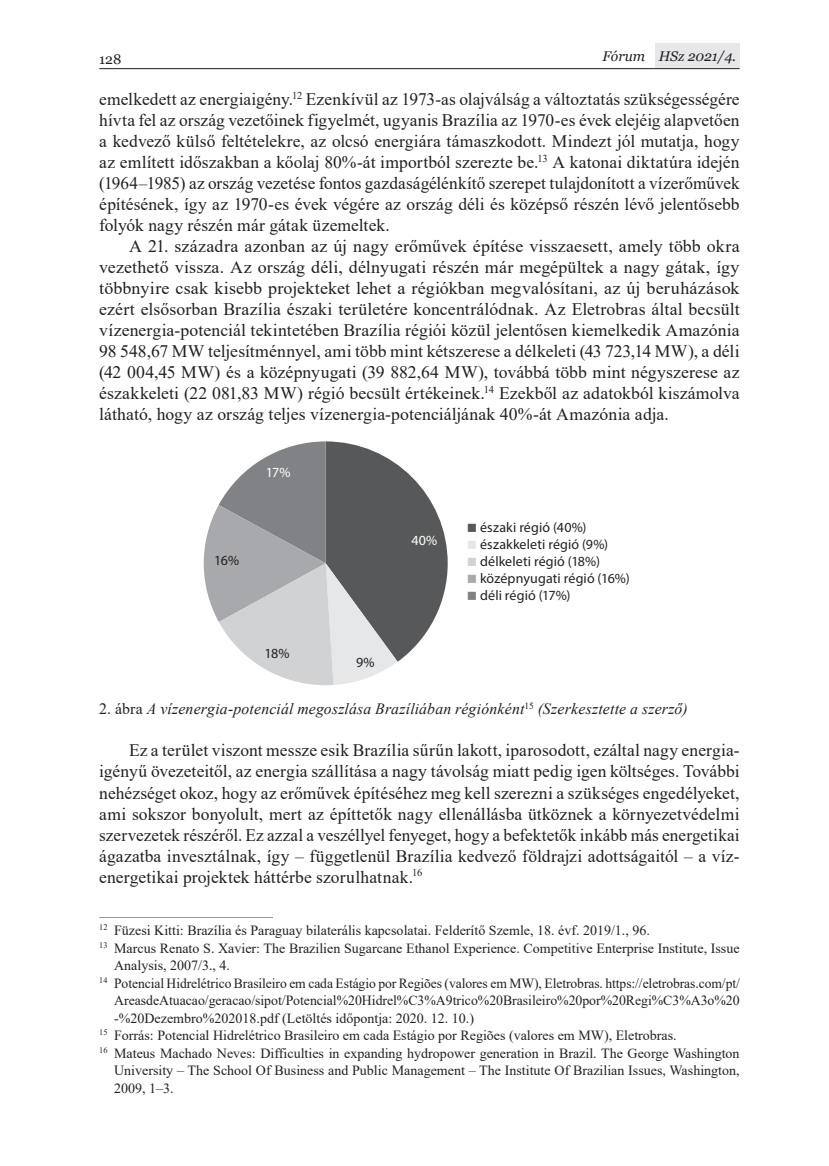
<style>
.page{position:relative;width:829px;height:1166px;background:#fff}
.page>*{position:absolute;margin:0;border:0;box-sizing:border-box;transform-origin:0 0}
.t1{font:17.5px/21px "Times New Roman";letter-spacing:.01em;color:#231f20;text-align:justify}
.t2{font:italic 15.75px "Times New Roman";letter-spacing:.01em;color:#231f20}
.t3{font:14px "Times New Roman";color:#231f20}
.t4{font:14px "Myriad Pro";letter-spacing:.01em;color:#231f20}
.t5{font:italic 14px "Georgia";color:#231f20}
.t6{font:14px "Myriad Pro";color:#fff}
.t7{font:14px "Georgia";color:#231f20}
.s1{color:#57585a}
.s2{color:#e6e7e9}
.s3{color:#d1d2d4}
.s4{color:#a8a9ad}
.s5{color:#808285}
.s6{font-style:normal}
</style>
<div class="page">
<div style="left:655px;top:43px;width:84px;height:25px;background:#e6e7e9"></div>
<hr style="left:99px;top:68px;width:640px;height:1px;background:#231f20">
<hr style="left:99px;top:917px;width:174px;height:1px;background:#939598">
<svg style="left:204px;top:441px;width:243px;height:244px"></svg>
<p class="t7" style="left:99px;top:50px;width:24px">128</p>
<p class="t5" style="left:602px;top:47px;width:135px">Fórum HSz 2021/4.</p>
<p class="t1" style="left:99px;top:88px;width:641px">emelkedett az energiaigény.<sup>12</sup> Ezenkívül az 1973-as olajválság a változtatás szükségességére hívta fel az ország vezetőinek figyelmét, ugyanis Brazília az 1970-es évek elejéig alapvetően a kedvező külső feltételekre, az olcsó energiára támaszkodott. Mindezt jól mutatja, hogy az említett időszakban a kőolaj 80%-át importból szerezte be.<sup>13</sup> A katonai diktatúra idején (1964–1985) az ország vezetése fontos gazdaságélénkítő szerepet tulajdonított a vízerőművek építésének, így az 1970-es évek végére az ország déli és középső részén lévő jelentősebb folyók nagy részén már gátak üzemeltek.</p>
<p class="t1" style="left:99px;top:235px;width:641px;text-indent:30px">A 21. századra azonban az új nagy erőművek építése visszaesett, amely több okra vezethető vissza. Az ország déli, délnyugati részén már megépültek a nagy gátak, így többnyire csak kisebb projekteket lehet a régiókban megvalósítani, az új beruházások ezért elsősorban Brazília északi területére koncentrálódnak. Az Eletrobras által becsült vízenergia-potenciál tekintetében Brazília régiói közül jelentősen kiemelkedik Amazónia 98 548,67 MW teljesítménnyel, ami több mint kétszerese a délkeleti (43 723,14 MW), a déli (42 004,45 MW) és a középnyugati (39 882,64 MW), továbbá több mint négyszerese az északkeleti (22 081,83 MW) régió becsült értékeinek.<sup>14</sup> Ezekből az adatokból kiszámolva látható, hogy az ország teljes vízenergia-potenciáljának 40%-át Amazónia adja.</p>
<p class="t6" style="left:266px;top:463px;width:26px">17%</p>
<p class="t4" style="left:214px;top:552px;width:26px">16%</p>
<p class="t4" style="left:264px;top:644px;width:26px">18%</p>
<p class="t4" style="left:356px;top:653px;width:20px">9%</p>
<p class="t6" style="left:411px;top:532px;width:27px">40%</p>
<p class="t4" style="left:466px;top:518px;width:121px"><span class="s1">■</span> északi régió (40%)</p>
<p class="t4" style="left:466px;top:535px;width:143px"><span class="s2">■</span> északkeleti régió (9%)</p>
<p class="t4" style="left:466px;top:552px;width:135px"><span class="s3">■</span> délkeleti régió (18%)</p>
<p class="t4" style="left:466px;top:569px;width:164px"><span class="s4">■</span> középnyugati régió (16%)</p>
<p class="t4" style="left:466px;top:586px;width:105px"><span class="s5">■</span> déli régió (17%)</p>
<p class="t2" style="left:99px;top:698px;width:589px"><span class="s6">2. ábra</span> A vízenergia-potenciál megoszlása Brazíliában régiónként<sup>15</sup> (Szerkesztette a szerző)</p>
<p class="t1" style="left:99px;top:739px;width:641px;text-indent:30px">Ez a terület viszont messze esik Brazília sűrűn lakott, iparosodott, ezáltal nagy energia&shy;igényű övezeteitől, az energia szállítása a nagy távolság miatt pedig igen költséges. További nehézséget okoz, hogy az erőművek építéséhez meg kell szerezni a szükséges engedélyeket, ami sokszor bonyolult, mert az építtetők nagy ellenállásba ütköznek a környezetvédelmi szervezetek részéről. Ez azzal a veszéllyel fenyeget, hogy a befektetők inkább más energetikai ágazatba invesztálnak, így – függetlenül Brazília kedvező földrajzi adottságaitól – a víz&shy;energetikai projektek háttérbe szorulhatnak.<sup>16</sup></p>
<p class="t3" style="left:99px;top:920px;width:552px"><sup>12</sup> Füzesi Kitti: Brazília és Paraguay bilaterális kapcsolatai. Felderítő Szemle, 18. évf. 2019/1., 96.</p>
<p class="t3" style="left:99px;top:938px;width:641px"><sup>13</sup> Marcus Renato S. Xavier: The Brazilien Sugarcane Ethanol Experience. Competitive Enterprise Institute, Issue</p>
<p class="t3" style="left:114px;top:955px;width:117px">Analysis, 2007/3., 4.</p>
<p class="t3" style="left:99px;top:973px;width:642px"><sup>14</sup> Potencial Hidrelétrico Brasileiro em cada Estágio por Regiões (valores em MW), Eletrobras. https://eletrobras.com/pt/</p>
<p class="t3" style="left:114px;top:990px;width:627px">AreasdeAtuacao/geracao/sipot/Potencial%20Hidrel%C3%A9trico%20Brasileiro%20por%20Regi%C3%A3o%20</p>
<p class="t3" style="left:114px;top:1008px;width:361px">-%20Dezembro%202018.pdf (Letöltés időpontja: 2020. 12. 10.)</p>
<p class="t3" style="left:99px;top:1025px;width:579px"><sup>15</sup> Forrás: Potencial Hidrelétrico Brasileiro em cada Estágio por Regiões (valores em MW), Eletrobras.</p>
<p class="t3" style="left:99px;top:1043px;width:641px"><sup>16</sup> Mateus Machado Neves: Difficulties in expanding hydropower generation in Brazil. The George Washington</p>
<p class="t3" style="left:114px;top:1060px;width:627px">University – The School Of Business and Public Management – The Institute Of Brazilian Issues, Washington,</p>
<p class="t3" style="left:114px;top:1078px;width:61px">2009, 1–3.</p>
</div>
